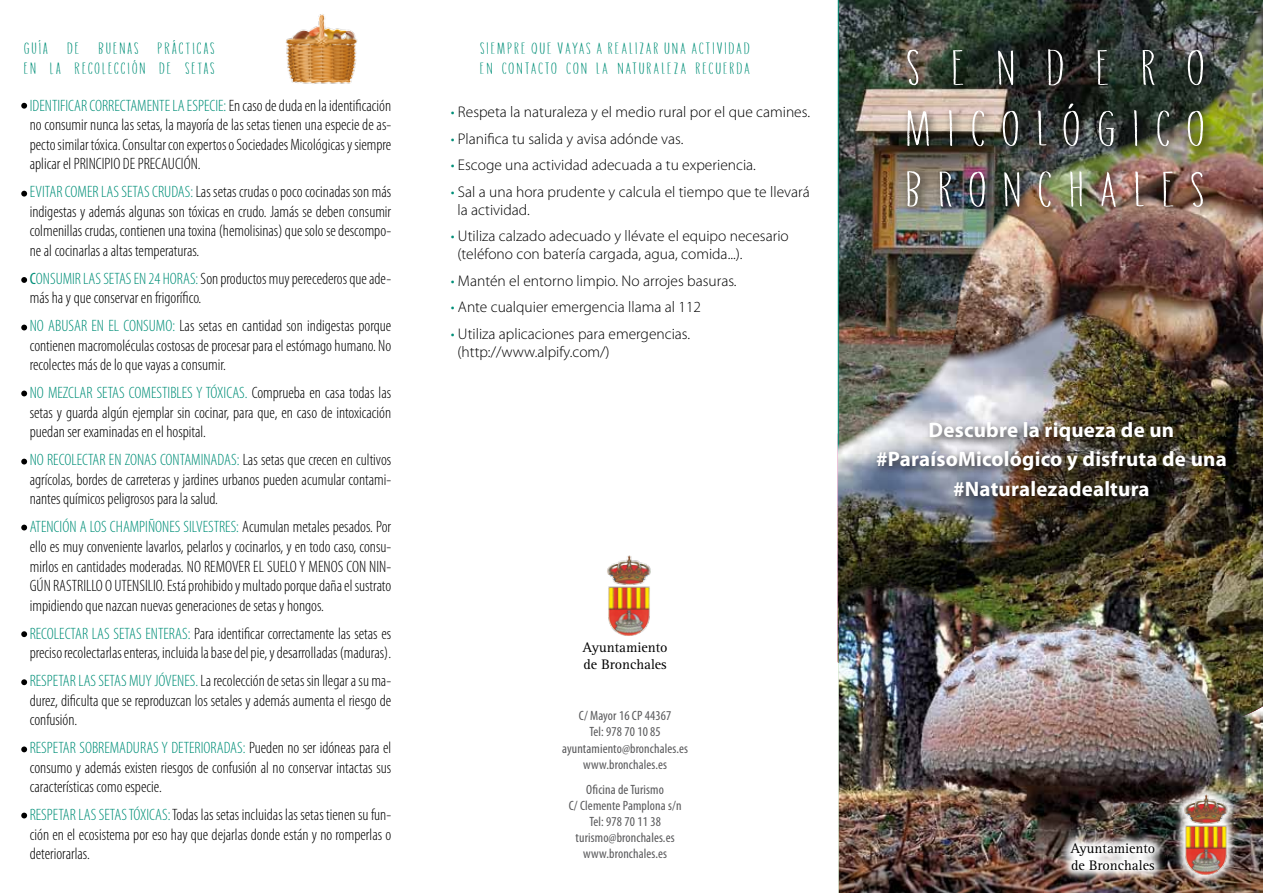
<style>
.page{position:relative;width:1263px;height:893px;background:#fff}
.page>*{position:absolute;margin:0;border:0;box-sizing:border-box;transform-origin:0 0}
.t1{font:50.7px/60.8px "DK Grigory";letter-spacing:.355em;color:#fff;text-align:justify}
.t2{font:700 21px/29.4px "Myriad Pro";letter-spacing:.01em;color:#fff;text-align:center}
.t3{font:300 condensed 16.5px/19.5px "Myriad Pro";color:#000;text-align:justify}
.t4{font:16.5px/19.8px "DK Grigory";letter-spacing:.15em;color:#008f78}
.t5{font:300 15.45px/18px "Myriad Pro";color:#000}
.t6{font:14.25px/17.1px "Rotis Serif Std";color:#000}
.t7{font:condensed 13.5px/16.2px "Myriad Pro";letter-spacing:.01em;color:#58585a;text-align:center}
.s1{color:#008f78}
.s2{font-weight:400;color:#008f78}
</style>
<div class="page">
<img style="left:838px;top:457px;width:425px;height:262px">
<svg style="left:21px;top:103px;width:6px;height:6px"></svg>
<svg style="left:21px;top:191px;width:6px;height:6px"></svg>
<svg style="left:21px;top:277px;width:6px;height:6px"></svg>
<svg style="left:21px;top:325px;width:6px;height:5px"></svg>
<svg style="left:21px;top:391px;width:6px;height:5px"></svg>
<svg style="left:21px;top:459px;width:6px;height:5px"></svg>
<svg style="left:21px;top:525px;width:6px;height:5px"></svg>
<svg style="left:21px;top:631px;width:6px;height:6px"></svg>
<svg style="left:21px;top:679px;width:6px;height:6px"></svg>
<svg style="left:21px;top:746px;width:6px;height:6px"></svg>
<svg style="left:21px;top:813px;width:6px;height:5px"></svg>
<img style="left:285px;top:14px;width:73px;height:70px">
<img style="left:839px;top:0;width:424px;height:457px">
<img style="left:839px;top:578px;width:424px;height:315px">
<div style="left:902px;top:44px;width:312px;height:174px;background:#000;opacity:.86"></div>
<img style="left:1059px;top:831px;width:107px;height:51px">
<img style="left:1172px;top:783px;width:66px;height:104px">
<img style="left:1182px;top:793px;width:47px;height:83px">
<img style="left:607px;top:555px;width:44px;height:81px">
<div style="left:872px;top:417px;width:364px;height:90px;background:#000;opacity:.75"></div>
<p class="t4" style="left:24px;top:39px;width:192px">GUÍA DE BUENAS PRÁCTICAS<br>EN LA RECOLECCIÓN DE SETAS</p>
<p class="t4" style="left:480px;top:39px;width:271px">SIEMPRE QUE VAYAS A REALIZAR UNA ACTIVIDAD<br>EN CONTACTO CON LA NATURALEZA RECUERDA</p>
<p class="t5" style="left:451px;top:103px;width:361px"><span class="s1">•</span> Respeta la naturaleza y el medio rural por el que camines.</p>
<p class="t5" style="left:451px;top:130px;width:234px"><span class="s1">•</span> Planifica tu salida y avisa adónde vas.</p>
<p class="t5" style="left:451px;top:156px;width:307px"><span class="s1">•</span> Escoge una actividad adecuada a tu experiencia.</p>
<p class="t5" style="left:457px;top:183px;width:354px;text-indent:-7px"><span class="s1">•</span> Sal a una hora prudente y calcula el tiempo que te llevará la actividad.</p>
<p class="t5" style="left:457px;top:227px;width:333px;text-indent:-7px"><span class="s1">•</span> Utiliza calzado adecuado y llévate el equipo necesario (teléfono con batería cargada, agua, comida...).</p>
<p class="t5" style="left:451px;top:271px;width:287px"><span class="s1">•</span> Mantén el entorno limpio. No arrojes basuras.</p>
<p class="t5" style="left:451px;top:298px;width:252px"><span class="s1">•</span> Ante cualquier emergencia llama al 112</p>
<p class="t5" style="left:457px;top:324px;width:234px;text-indent:-7px"><span class="s1">•</span> Utiliza aplicaciones para emergencias. (http://www.alpify.com/)</p>
<p class="t3" style="left:30px;top:96px;width:363px"><span class="s1">IDENTIFICAR CORRECTAMENTE LA ESPECIE:</span> En caso de duda en la identificación no consumir nunca las setas, la mayoría de las setas tienen una especie de as&shy;pecto similar tóxica. Consultar con expertos o Sociedades Micológicas y siempre aplicar el PRINCIPIO DE PRECAUCIÓN.</p>
<p class="t3" style="left:30px;top:182px;width:363px"><span class="s1">EVITAR COMER LAS SETAS CRUDAS:</span> Las setas crudas o poco cocinadas son más indigestas y además algunas son tóxicas en crudo. Jamás se deben consumir colmenillas crudas, contienen una toxina (hemolisinas) que solo se descompo&shy;ne al cocinarlas a altas temperaturas.</p>
<p class="t3" style="left:30px;top:269px;width:363px"><span class="s2">C</span><span class="s1">ONSUMIR LAS SETAS EN 24 HORAS:</span> Son productos muy perecederos que ade&shy;más ha y que conservar en frigorífico.</p>
<p class="t3" style="left:30px;top:316px;width:363px"><span class="s1">NO ABUSAR EN EL CONSUMO:</span> Las setas en cantidad son indigestas porque contienen macromoléculas costosas de procesar para el estómago humano. No recolectes más de lo que vayas a consumir.</p>
<p class="t3" style="left:30px;top:383px;width:363px"><span class="s1">NO MEZCLAR SETAS COMESTIBLES Y TÓXICAS.</span> Comprueba en casa todas las setas y guarda algún ejemplar sin cocinar, para que, en caso de intoxicación puedan ser examinadas en el hospital.</p>
<p class="t3" style="left:30px;top:450px;width:363px"><span class="s1">NO RECOLECTAR EN ZONAS CONTAMINADAS:</span> Las setas que crecen en cultivos agrícolas, bordes de carreteras y jardines urbanos pueden acumular contami&shy;nantes químicos peligrosos para la salud.</p>
<p class="t3" style="left:30px;top:517px;width:363px"><span class="s1">ATENCIÓN A LOS CHAMPIÑONES SILVESTRES:</span> Acumulan metales pesados. Por ello es muy conveniente lavarlos, pelarlos y cocinarlos, y en todo caso, consu&shy;mirlos en cantidades moderadas. NO REMOVER EL SUELO Y MENOS CON NIN-GÚN RASTRILLO O UTENSILIO. Está prohibido y multado porque daña el sustrato impidiendo que nazcan nuevas generaciones de setas y hongos.</p>
<p class="t3" style="left:30px;top:623px;width:363px"><span class="s1">RECOLECTAR LAS SETAS ENTERAS:</span> Para identificar correctamente las setas es preciso recolectarlas enteras, incluida la base del pie, y desarrolladas (maduras).</p>
<p class="t3" style="left:30px;top:671px;width:363px"><span class="s1">RESPETAR LAS SETAS MUY JÓVENES.</span> La recolección de setas sin llegar a su ma&shy;durez, dificulta que se reproduzcan los setales y además aumenta el riesgo de confusión.</p>
<p class="t3" style="left:30px;top:738px;width:363px"><span class="s1">RESPETAR SOBREMADURAS Y DETERIORADAS:</span> Pueden no ser idóneas para el consumo y además existen riesgos de confusión al no conservar intactas sus características como especie.</p>
<p class="t3" style="left:30px;top:805px;width:363px"><span class="s1">RESPETAR LAS SETAS TÓXICAS:</span> Todas las setas incluidas las setas tienen su fun&shy;ción en el ecosistema por eso hay que dejarlas donde están y no romperlas o deteriorarlas.</p>
<p class="t6" style="left:583px;top:639px;width:87px">Ayuntamiento de Bronchales</p>
<p class="t7" style="left:562px;top:707px;width:127px">C/ Mayor 16 CP 44367<br>Tel: 978 70 10 85 ayuntamiento@bronchales.es www.bronchales.es</p>
<p class="t7" style="left:569px;top:781px;width:114px">Oficina de Turismo<br>C/ Clemente Pamplona s/n<br>Tel: 978 70 11 38 turismo@bronchales.es www.bronchales.es</p>
<h1 class="t1" style="left:906px;top:37px;width:299px">SENDERO MICOLÓGICO BRONCHALES</h1>
<p class="t2" style="left:876px;top:414px;width:352px">Descubre la riqueza de un #ParaísoMicológico y disfruta de una #Naturalezadealtura</p>
<p class="t6" style="left:1070px;top:840px;width:87px">Ayuntamiento de Bronchales</p>
</div>
